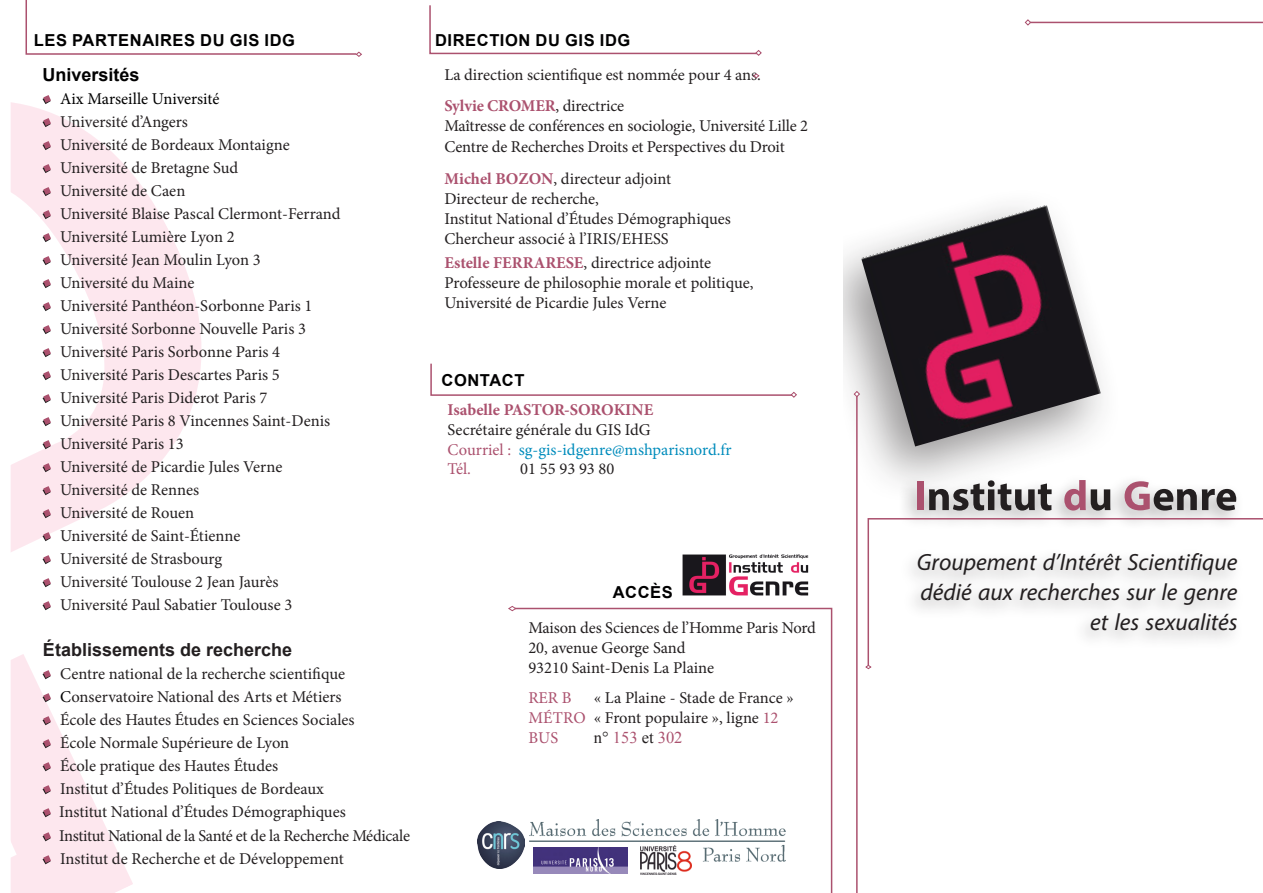
<style>
.page{position:relative;width:1263px;height:893px;background:#fff}
.page>*{position:absolute;margin:0;border:0;box-sizing:border-box;transform-origin:0 0}
.t1{font:700 59.25px "Myriad Arabic";color:#231f20}
.t2{font:italic 33px/30px "Myriad Arabic";color:#231f20;text-align:right}
.t3{font:700 18px "Arial";color:#231f20}
.t4{font:700 18px "Arial";color:#010001}
.t5{font:16.5px/19.8px "Minion Pro";letter-spacing:-.005em;color:#231f20}
.t6{font:700 16.5px "Arial";letter-spacing:.035em;color:#010001}
.t7{font:700 16.5px "Minion Pro";letter-spacing:-.01em;color:#ab516e}
.t8{font:16.5px "Minion Pro";color:#008cbc}
.t9{font:16.5px "Minion Pro";letter-spacing:-.005em;color:#010001}
.t10{font:16.5px "Minion Pro";color:#ab516e}
.t11{font:16.5px "Times New Roman";color:#ab516e}
.s1{color:#010001}
.s2{font-weight:400;color:#231f20}
.s3{font-weight:700;color:#ab516e}
.s4{color:#ab516e}
.s5{color:#231f20}
</style>
<div class="page">
<svg style="left:11px;top:102px;width:191px;height:791px"></svg>
<img style="left:478px;top:822px;width:35px;height:46px">
<div style="left:844px;top:186px;width:280px;height:319px;background:#231f20;opacity:.47"></div>
<img style="left:861px;top:205px;width:240px;height:241px">
<svg style="left:41px;top:95px;width:11px;height:10px"></svg>
<svg style="left:41px;top:118px;width:11px;height:10px"></svg>
<svg style="left:41px;top:141px;width:11px;height:10px"></svg>
<svg style="left:41px;top:164px;width:11px;height:10px"></svg>
<svg style="left:41px;top:187px;width:11px;height:10px"></svg>
<svg style="left:41px;top:210px;width:11px;height:10px"></svg>
<svg style="left:41px;top:233px;width:11px;height:10px"></svg>
<svg style="left:41px;top:256px;width:11px;height:10px"></svg>
<svg style="left:41px;top:279px;width:11px;height:10px"></svg>
<svg style="left:41px;top:302px;width:11px;height:10px"></svg>
<svg style="left:41px;top:325px;width:11px;height:10px"></svg>
<svg style="left:41px;top:348px;width:11px;height:10px"></svg>
<svg style="left:41px;top:371px;width:11px;height:10px"></svg>
<svg style="left:41px;top:394px;width:11px;height:10px"></svg>
<svg style="left:41px;top:417px;width:11px;height:10px"></svg>
<svg style="left:41px;top:440px;width:11px;height:10px"></svg>
<svg style="left:41px;top:463px;width:11px;height:10px"></svg>
<svg style="left:41px;top:486px;width:11px;height:10px"></svg>
<svg style="left:41px;top:509px;width:11px;height:10px"></svg>
<svg style="left:41px;top:532px;width:11px;height:10px"></svg>
<svg style="left:41px;top:555px;width:11px;height:10px"></svg>
<svg style="left:41px;top:578px;width:11px;height:10px"></svg>
<svg style="left:41px;top:601px;width:11px;height:10px"></svg>
<svg style="left:41px;top:670px;width:11px;height:10px"></svg>
<svg style="left:41px;top:693px;width:11px;height:10px"></svg>
<svg style="left:41px;top:716px;width:11px;height:10px"></svg>
<svg style="left:41px;top:739px;width:11px;height:10px"></svg>
<svg style="left:41px;top:762px;width:11px;height:10px"></svg>
<svg style="left:41px;top:785px;width:11px;height:10px"></svg>
<svg style="left:41px;top:808px;width:11px;height:10px"></svg>
<svg style="left:41px;top:832px;width:11px;height:10px"></svg>
<svg style="left:41px;top:855px;width:11px;height:10px"></svg>
<div style="left:898px;top:473px;width:346px;height:178px;background:#231f20;opacity:.36"></div>
<svg style="left:513px;top:607px;width:320px;height:286px"></svg>
<svg style="left:508px;top:606px;width:9px;height:6px"></svg>
<svg style="left:25px;top:0;width:337px;height:57px"></svg>
<img style="left:682px;top:554px;width:126px;height:42px">
<svg style="left:867px;top:517px;width:396px;height:147px"></svg>
<svg style="left:865px;top:664px;width:7px;height:6px"></svg>
<hr style="left:856px;top:395px;width:2px;height:498px;background:#ab516e">
<svg style="left:853px;top:390px;width:7px;height:8px"></svg>
<hr style="left:1029px;top:22px;width:234px;height:1px;background:#ab516e">
<svg style="left:1024px;top:19px;width:7px;height:7px"></svg>
<svg style="left:753px;top:73px;width:7px;height:6px"></svg>
<svg style="left:429px;top:5px;width:333px;height:51px"></svg>
<svg style="left:430px;top:363px;width:367px;height:35px"></svg>
<p class="t6" style="left:34px;top:29px;width:263px">LES PARTENAIRES DU GIS IDG</p>
<p class="t4" style="left:43px;top:62px;width:99px">Universités</p>
<p class="t9" style="left:60px;top:88px;width:161px">Aix Marseille Université</p>
<p class="t5" style="left:60px;top:112px;width:129px">Université d’Angers</p>
<p class="t5" style="left:60px;top:135px;width:231px">Université de Bordeaux Montaigne</p>
<p class="t5" style="left:60px;top:158px;width:180px">Université de Bretagne Sud</p>
<p class="t5" style="left:60px;top:181px;width:127px">Université de Caen</p>
<p class="t5" style="left:60px;top:204px;width:282px">Université Blaise Pascal Clermont-Ferrand</p>
<p class="t5" style="left:60px;top:227px;width:176px">Université Lumière Lyon 2</p>
<p class="t5" style="left:60px;top:250px;width:202px">Université Jean Moulin Lyon 3</p>
<p class="t5" style="left:60px;top:273px;width:136px">Université du Maine</p>
<p class="t5" style="left:60px;top:296px;width:254px">Université Panthéon-Sorbonne Paris 1</p>
<p class="t5" style="left:60px;top:319px;width:247px">Université Sorbonne Nouvelle Paris 3</p>
<p class="t5" style="left:60px;top:342px;width:221px">Université Paris Sorbonne Paris 4</p>
<p class="t5" style="left:60px;top:365px;width:221px">Université Paris Descartes Paris 5</p>
<p class="t5" style="left:60px;top:388px;width:209px">Université Paris Diderot Paris 7</p>
<p class="t5" style="left:60px;top:411px;width:272px">Université Paris 8 Vincennes Saint-Denis</p>
<p class="t5" style="left:60px;top:434px;width:125px">Université Paris 13</p>
<p class="t5" style="left:60px;top:457px;width:224px">Université de Picardie Jules Verne</p>
<p class="t5" style="left:60px;top:480px;width:141px">Université de Rennes</p>
<p class="t5" style="left:60px;top:503px;width:136px">Université de Rouen</p>
<p class="t5" style="left:60px;top:526px;width:182px">Université de Saint-Étienne</p>
<p class="t5" style="left:60px;top:549px;width:164px">Université de Strasbourg</p>
<p class="t5" style="left:60px;top:572px;width:220px">Université Toulouse 2 Jean Jaurès</p>
<p class="t5" style="left:60px;top:595px;width:234px">Université Paul Sabatier Toulouse 3</p>
<p class="t3" style="left:43px;top:637px;width:251px">Établissements de recherche</p>
<p class="t5" style="left:60px;top:664px;width:286px">Centre national de la recherche scientifique</p>
<p class="t5" style="left:60px;top:687px;width:283px"><span class="s1">C</span>onservatoire National des Arts et Métiers</p>
<p class="t5" style="left:60px;top:710px;width:296px">École des Hautes Études en Sciences Sociales</p>
<p class="t5" style="left:60px;top:733px;width:231px">École Normale Supérieure de Lyon</p>
<p class="t5" style="left:60px;top:756px;width:219px">École pratique des Hautes Études</p>
<p class="t5" style="left:60px;top:779px;width:265px">Institut d’Études Politiques de Bordeaux</p>
<p class="t5" style="left:59px;top:802px;width:288px">Institut National d’Études Démographiques</p>
<p class="t5" style="left:59px;top:826px;width:352px">Institut National de la Santé et de la Recherche Médicale</p>
<p class="t5" style="left:60px;top:849px;width:285px">Institut de Recherche et de Développement</p>
<p class="t6" style="left:435px;top:28px;width:197px">DIRECTION DU GIS IDG</p>
<p class="t5" style="left:444px;top:65px;width:318px">La direction scientifique est nommée pour 4 ans.</p>
<p class="t7" style="left:444px;top:94px;width:181px">Sylvie CROMER<span class="s2">, directrice</span></p>
<p class="t5" style="left:444px;top:115px;width:365px">Maîtresse de conférences en sociologie, Université Lille 2</p>
<p class="t5" style="left:444px;top:137px;width:342px">Centre de Recherches Droits et Perspectives du Droit</p>
<p class="t5" style="left:444px;top:169px;width:228px"><span class="s3">Michel BOZON</span>, directeur adjoint</p>
<p class="t5" style="left:444px;top:189px;width:288px">Directeur de recherche,<br>Institut National d’Études Démographiques</p>
<p class="t5" style="left:444px;top:228px;width:226px">Chercheur associé à l’IRIS/EHESS</p>
<p class="t5" style="left:444px;top:253px;width:268px"><span class="s3">Estelle FERRARESE</span>, directrice adjointe</p>
<p class="t5" style="left:444px;top:273px;width:311px">Professeure de philosophie morale et politique,<br>Université de Picardie Jules Verne</p>
<p class="t6" style="left:441px;top:368px;width:84px">CONTACT</p>
<p class="t7" style="left:448px;top:398px;width:207px">Isabelle PASTOR-SOROKINE</p>
<p class="t5" style="left:448px;top:420px;width:205px">Secrétaire générale du GIS IdG</p>
<p class="t8" style="left:448px;top:438px;width:286px"><span class="s4">Courriel :</span> sg-gis-idgenre@mshparisnord.fr</p>
<p class="t10" style="left:448px;top:458px;width:25px">Tél.</p>
<p class="t5" style="left:520px;top:459px;width:96px">01 55 93 93 80</p>
<p class="t6" style="left:613px;top:581px;width:62px">ACCÈS</p>
<p class="t5" style="left:528px;top:618px;width:289px">Maison des Sciences de l’Homme Paris Nord</p>
<p class="t5" style="left:528px;top:638px;width:159px">20, avenue George Sand</p>
<p class="t5" style="left:528px;top:658px;width:187px">93210 Saint-Denis La Plaine</p>
<p class="t10" style="left:528px;top:687px;width:45px">RER B</p>
<p class="t5" style="left:594px;top:688px;width:202px">« La Plaine - Stade de France »</p>
<p class="t5" style="left:528px;top:708px;width:252px"><span class="s4">MÉTRO</span> « Front populaire », ligne <span class="s4">12</span></p>
<p class="t10" style="left:528px;top:726px;width:31px">BUS</p>
<p class="t11" style="left:594px;top:726px;width:90px"><span class="s5">n°</span> 153 <span class="s5">et</span> 302</p>
<p class="t1" style="left:914px;top:455px;width:324px"><span class="s4">I</span>nstitut <span class="s4">d</span>u <span class="s4">G</span>enre</p>
<p class="t2" style="left:917px;top:547px;width:322px">Groupement d’Intérêt Scientifique dédié aux recherches sur le genre et les sexualités</p>
</div>
